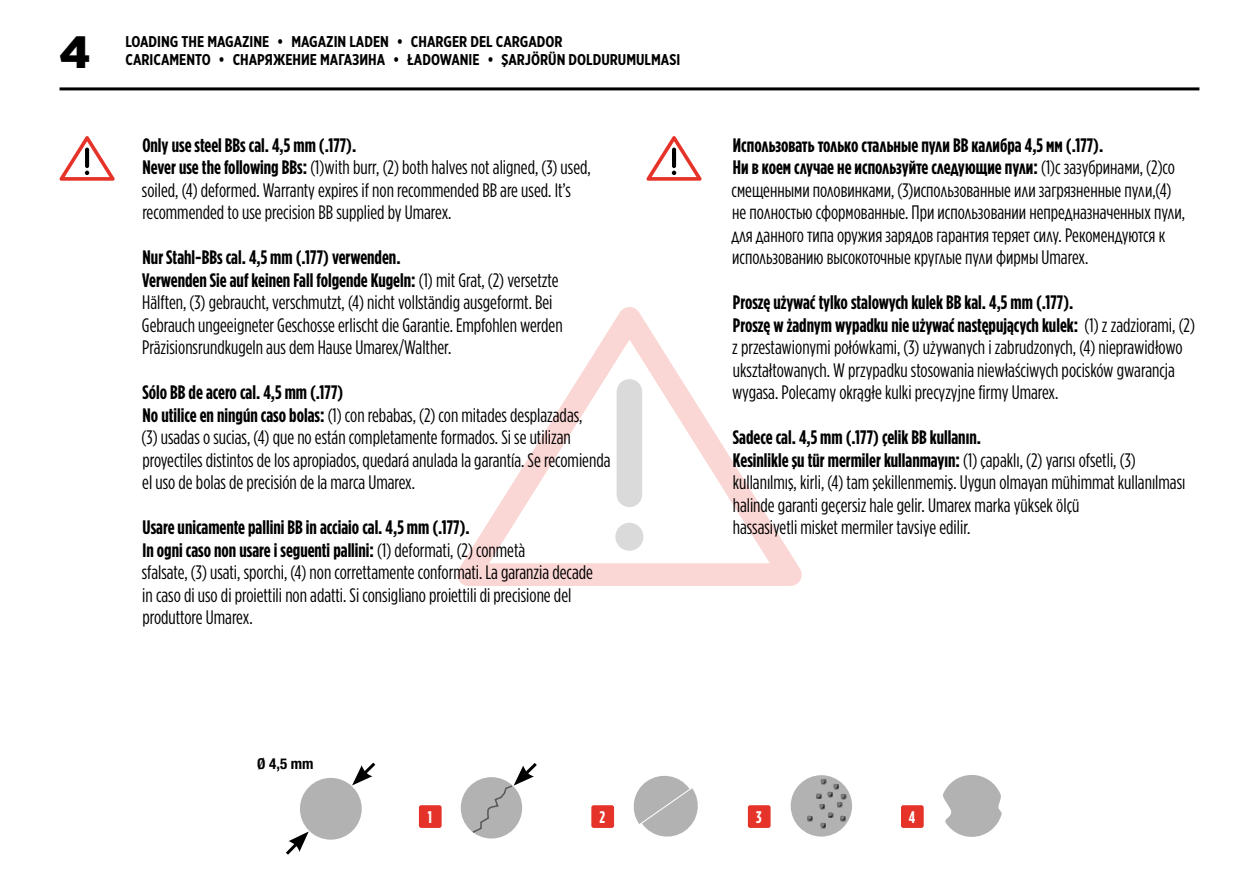
<style>
.page{position:relative;width:1259px;height:893px;background:#fff}
.page>*{position:absolute;margin:0;border:0;box-sizing:border-box;transform-origin:0 0}
.t1{font:900 45px "Gotham";color:#000}
.t2{font:19.5px/22.5px "Gotham Condensed";color:#000}
.t3{font:700 16.8px "Gotham Condensed";color:#fff}
.t4{font:700 15.6px "Gotham X Narrow";color:#000}
.t5{font:700 condensed 15px "Helvetica Neue LT Pro";color:#000}
.s1{font-weight:700}
</style>
<div class="page">
<hr style="left:60px;top:87px;width:1139px;height:3px;background:#000">
<svg style="left:457px;top:307px;width:345px;height:279px"></svg>
<div style="left:616px;top:379px;width:26px;height:128px;background:#dadada;border-radius:13px"></div>
<div style="left:615px;top:523px;width:28px;height:28px;background:#dadada;border-radius:50%"></div>
<svg style="left:59px;top:136px;width:56px;height:45px"></svg>
<svg style="left:646px;top:136px;width:55px;height:45px"></svg>
<svg style="left:286px;top:831px;width:23px;height:24px"></svg>
<svg style="left:352px;top:762px;width:24px;height:23px"></svg>
<div style="left:300px;top:778px;width:62px;height:62px;background:#b3b2b2;border-radius:50%"></div>
<div style="left:790px;top:775px;width:62px;height:62px;background:#b3b2b2;border-radius:50%"></div>
<svg style="left:807px;top:779px;width:39px;height:50px"></svg>
<svg style="left:633px;top:776px;width:65px;height:61px"></svg>
<div style="left:461px;top:777px;width:61px;height:61px;background:#b3b2b2;border-radius:50%"></div>
<svg style="left:471px;top:763px;width:66px;height:71px"></svg>
<svg style="left:943px;top:775px;width:59px;height:62px"></svg>
<div style="left:419px;top:805px;width:22px;height:23px;background:#e63329;border-radius:2px"></div>
<div style="left:901px;top:805px;width:22px;height:23px;background:#e63329;border-radius:2px"></div>
<div style="left:748px;top:805px;width:22px;height:23px;background:#e63329;border-radius:2px"></div>
<div style="left:591px;top:805px;width:23px;height:23px;background:#e63329;border-radius:2px"></div>
<h1 class="t1" style="left:60px;top:21px;width:33px">4</h1>
<p class="t4" style="left:125px;top:32px;width:439px">LOADING THE MAGAZINE • MAGAZIN LADEN • CHARGER DEL CARGADOR</p>
<p class="t4" style="left:125px;top:50px;width:556px">CARICAMENTO • СНАРЯЖЕНИЕ МАГАЗИНА • ŁADOWANIE • ŞARJÖRÜN DOLDURUMULMASI</p>
<p class="t2" style="left:142px;top:133px;width:450px"><span class="s1">Only use steel BBs cal. 4,5 mm (.177).<br>Never use the following BBs:</span> (1)with burr, (2) both halves not aligned, (3) used, soiled, (4) deformed. Warranty expires if non recommended BB are used. It’s recommended to use precision BB supplied by Umarex.</p>
<p class="t2" style="left:142px;top:246px;width:422px"><span class="s1">Nur Stahl-BBs cal. 4,5 mm (.177) verwenden.<br>Verwenden Sie auf keinen Fall folgende Kugeln:</span> (1) mit Grat, (2) versetzte Hälften, (3) gebraucht, verschmutzt, (4) nicht vollständig ausgeformt. Bei Gebrauch ungeeigneter Geschosse erlischt die Garantie. Empfohlen werden Präzisionsrundkugeln aus dem Hause Umarex/Walther.</p>
<p class="t2" style="left:142px;top:381px;width:470px"><span class="s1">Sólo BB de acero cal. 4,5 mm (.177)<br>No utilice en ningún caso bolas:</span> (1) con rebabas, (2) con mitades desplazadas,<br>(3) usadas o sucias, (4) que no están completamente formados. Si se utilizan proyectiles distintos de los apropiados, quedará anulada la garantía. Se recomienda el uso de bolas de precisión de la marca Umarex.</p>
<p class="t2" style="left:142px;top:516px;width:452px"><span class="s1">Usare unicamente pallini BB in acciaio cal. 4,5 mm (.177).<br>In ogni caso non usare i seguenti pallini:</span> (1) deformati, (2) conmetà<br>sfalsate, (3) usati, sporchi, (4) non correttamente conformati. La garanzia decade in caso di uso di proiettili non adatti. Si consigliano proiettili di precisione del produttore Umarex.</p>
<p class="t2" style="left:731px;top:133px;width:455px"><span class="s1">Использовать только стальные пули BB калибра 4,5 мм (.177).<br>Ни в коем случае не используйте следующие пули:</span> (1)с зазубринами, (2)со смещенными половинками, (3)использованные или загрязненные пули,(4) не полностью сформованные. При использовании непредназначенных пули, для данного типа оружия зарядов гарантия теряет силу. Рекомендуются к использованию высокоточные круглые пули фирмы Umarex.</p>
<p class="t2" style="left:732px;top:291px;width:464px"><span class="s1">Proszę używać tylko stalowych kulek BB kal. 4,5 mm (.177).<br>Proszę w żadnym wypadku nie używać następujących kulek:</span> (1) z zadziorami, (2) z przestawionymi połówkami, (3) używanych i zabrudzonych, (4) nieprawidłowo ukształtowanych. W przypadku stosowania niewłaściwych pocisków gwarancja wygasa. Polecamy okrągłe kulki precyzyjne firmy Umarex.</p>
<p class="t2" style="left:733px;top:426px;width:454px"><span class="s1">Sadece cal. 4,5 mm (.177) çelik BB kullanın.<br>Kesinlikle şu tür mermiler kullanmayın:</span> (1) çapaklı, (2) yarısı ofsetli, (3) kullanılmış, kirli, (4) tam şekillenmemiş. Uygun olmayan mühimmat kullanılması halinde garanti geçersiz hale gelir. Umarex marka yüksek ölçü<br>hassasiyetli misket mermiler tavsiye edilir.</p>
<p class="t5" style="left:257px;top:755px;width:58px">Ø 4,5 mm</p>
<p class="t3" style="left:428px;top:807px;width:6px">1</p>
<p class="t3" style="left:599px;top:807px;width:7px">2</p>
<p class="t3" style="left:756px;top:807px;width:7px">3</p>
<p class="t3" style="left:909px;top:807px;width:8px">4</p>
</div>
